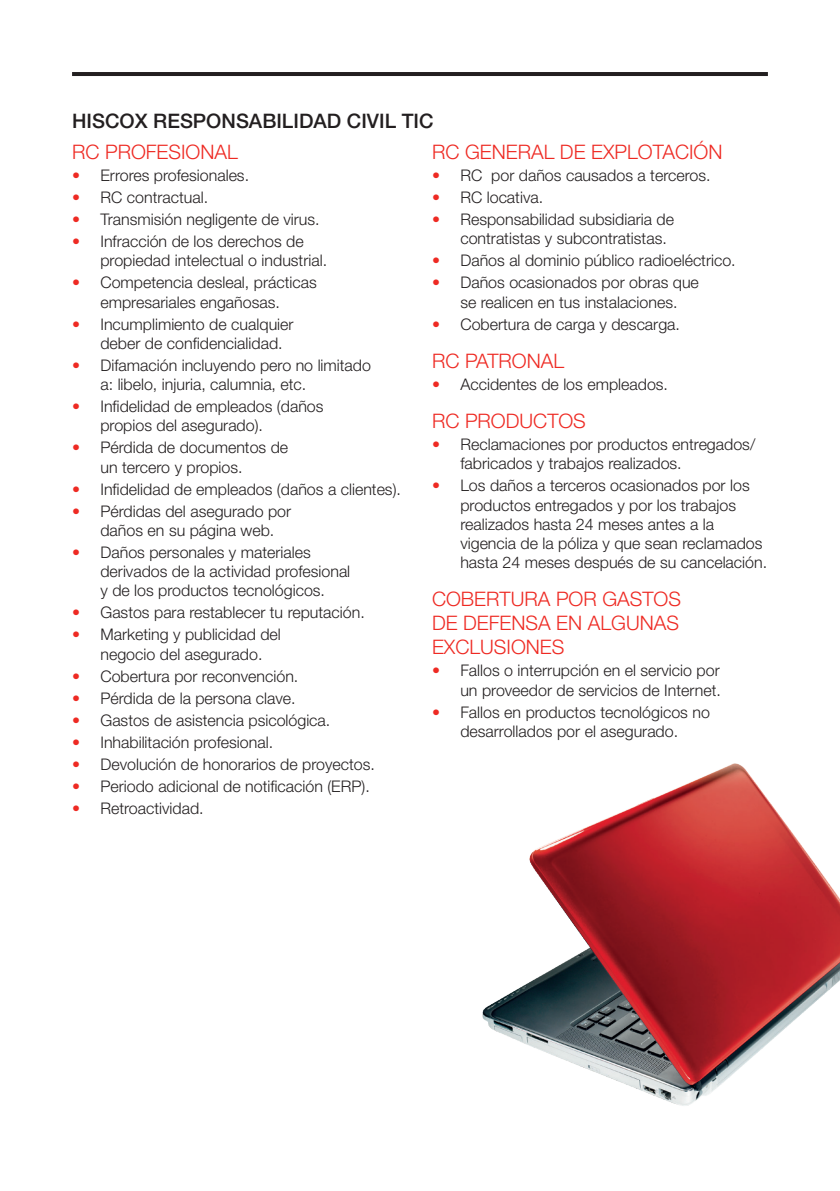
<style>
.page{position:relative;width:840px;height:1191px;background:#fff}
.page>*{position:absolute;margin:0;border:0;box-sizing:border-box;transform-origin:0 0}
.t1{font:300 20px/24px "Helvetica Neue LT Std";color:#ee2a23;text-align:justify}
.t2{font:500 20px "Helvetica Neue LT Std";color:#231f20}
.t3{font:300 16px/19.2px "Helvetica Neue LT Std";color:#231f20}
.s1{color:#ee2a23}
</style>
<div class="page">
<hr style="left:72px;top:72px;width:695px;height:4px;background:#231f20">
<img style="left:482px;top:763px;width:357px;height:343px">
<p class="t2" style="left:72px;top:109px;width:363px">HISCOX RESPONSABILIDAD CIVIL TIC</p>
<p class="t1" style="left:72px;top:139px;width:167px">RC PROFESIONAL</p>
<p class="t3" style="left:72px;top:165px;width:178px"><span class="s1">•</span> Errores profesionales.</p>
<p class="t3" style="left:72px;top:187px;width:137px"><span class="s1">•</span> RC contractual.</p>
<p class="t3" style="left:72px;top:209px;width:249px"><span class="s1">•</span> Transmisión negligente de virus.</p>
<p class="t3" style="left:100px;top:231px;width:228px;text-indent:-28px"><span class="s1">•</span> Infracción de los derechos de propiedad intelectual o industrial.</p>
<p class="t3" style="left:72px;top:273px;width:246px;text-align:center"><span class="s1">•</span> Competencia desleal, prácticas empresariales engañosas.</p>
<p class="t3" style="left:100px;top:314px;width:194px;text-indent:-28px"><span class="s1">•</span> Incumplimiento de cualquier deber de confidencialidad.</p>
<p class="t3" style="left:100px;top:355px;width:272px;text-indent:-28px"><span class="s1">•</span> Difamación incluyendo pero no limitado a: libelo, injuria, calumnia, etc.</p>
<p class="t3" style="left:100px;top:396px;width:224px;text-indent:-28px"><span class="s1">•</span> Infidelidad de empleados (daños propios del asegurado).</p>
<p class="t3" style="left:100px;top:438px;width:189px;text-indent:-28px"><span class="s1">•</span> Pérdida de documentos de un tercero y propios.</p>
<p class="t3" style="left:72px;top:479px;width:330px"><span class="s1">•</span> Infidelidad de empleados (daños a clientes).</p>
<p class="t3" style="left:100px;top:501px;width:192px;text-indent:-28px"><span class="s1">•</span> Pérdidas del asegurado por daños en su página web.</p>
<p class="t3" style="left:100px;top:542px;width:251px;text-indent:-28px"><span class="s1">•</span> Daños personales y materiales derivados de la actividad profesional y de los productos tecnológicos.</p>
<p class="t3" style="left:72px;top:603px;width:294px"><span class="s1">•</span> Gastos para restablecer tu reputación.</p>
<p class="t3" style="left:100px;top:625px;width:182px;text-indent:-28px"><span class="s1">•</span> Marketing y publicidad del negocio del asegurado.</p>
<p class="t3" style="left:72px;top:666px;width:228px"><span class="s1">•</span> Cobertura por reconvención.</p>
<p class="t3" style="left:72px;top:688px;width:225px"><span class="s1">•</span> Pérdida de la persona clave.</p>
<p class="t3" style="left:72px;top:710px;width:260px"><span class="s1">•</span> Gastos de asistencia psicológica.</p>
<p class="t3" style="left:72px;top:732px;width:202px"><span class="s1">•</span> Inhabilitación profesional.</p>
<p class="t3" style="left:72px;top:754px;width:304px"><span class="s1">•</span> Devolución de honorarios de proyectos.</p>
<p class="t3" style="left:72px;top:776px;width:299px"><span class="s1">•</span> Periodo adicional de notificación (ERP).</p>
<p class="t3" style="left:72px;top:798px;width:133px"><span class="s1">•</span> Retroactividad.</p>
<p class="t1" style="left:432px;top:139px;width:292px">RC GENERAL DE EXPLOTACIÓN</p>
<p class="t3" style="left:432px;top:165px;width:280px"><span class="s1">•</span> RC por daños causados a terceros.</p>
<p class="t3" style="left:432px;top:187px;width:113px"><span class="s1">•</span> RC locativa.</p>
<p class="t3" style="left:460px;top:209px;width:215px;text-indent:-28px"><span class="s1">•</span> Responsabilidad subsidiaria de contratistas y subcontratistas.</p>
<p class="t3" style="left:432px;top:251px;width:305px"><span class="s1">•</span> Daños al dominio público radioeléctrico.</p>
<p class="t3" style="left:432px;top:273px;width:268px;text-align:center"><span class="s1">•</span> Daños ocasionados por obras que se realicen en tus instalaciones.</p>
<p class="t3" style="left:432px;top:314px;width:249px"><span class="s1">•</span> Cobertura de carga y descarga.</p>
<p class="t1" style="left:432px;top:348px;width:134px">RC PATRONAL</p>
<p class="t3" style="left:432px;top:374px;width:237px"><span class="s1">•</span> Accidentes de los empleados.</p>
<p class="t1" style="left:432px;top:408px;width:155px">RC PRODUCTOS</p>
<p class="t3" style="left:460px;top:434px;width:296px;text-indent:-28px"><span class="s1">•</span> Reclamaciones por productos entregados/ fabricados y trabajos realizados.</p>
<p class="t3" style="left:460px;top:476px;width:308px;text-indent:-28px"><span class="s1">•</span> Los daños a terceros ocasionados por los productos entregados y por los trabajos realizados hasta 24 meses antes a la vigencia de la póliza y que sean reclamados hasta 24 meses después de su cancelación.</p>
<p class="t1" style="left:432px;top:587px;width:250px">COBERTURA POR GASTOS DE DEFENSA EN ALGUNAS EXCLUSIONES</p>
<p class="t3" style="left:432px;top:661px;width:290px;text-align:right"><span class="s1">•</span> Fallos o interrupción en el servicio por un proveedor de servicios de Internet.</p>
<p class="t3" style="left:432px;top:702px;width:279px;text-align:center"><span class="s1">•</span> Fallos en productos tecnológicos no desarrollados por el asegurado.</p>
</div>
